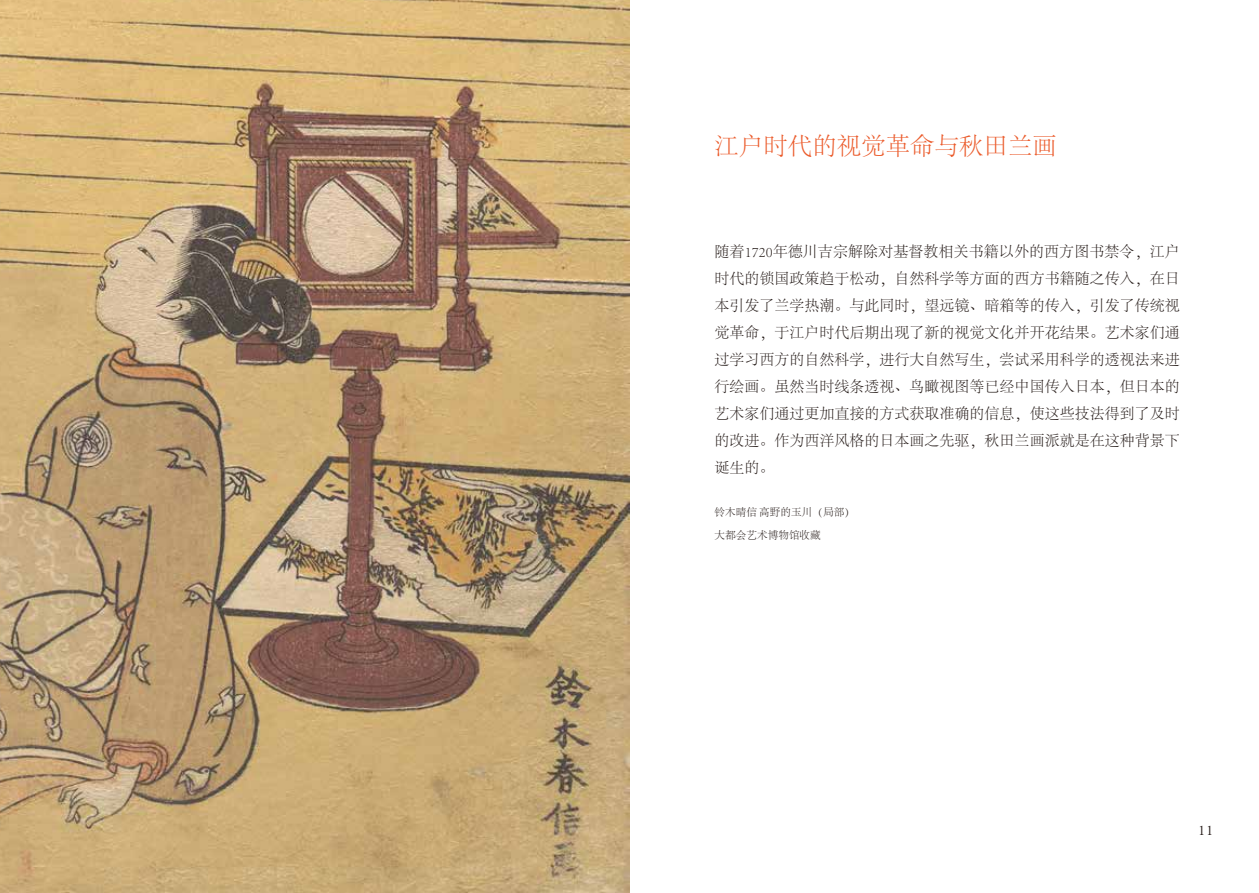
<style>
.page{position:relative;width:1259px;height:893px;background:#fff}
.page>*{position:absolute;margin:0;border:0;box-sizing:border-box;transform-origin:0 0}
.t1{font:300 24.45px "Adobe Song Std";color:#eb5a2a}
.t2{font:300 15px/27px "Adobe Song Std";color:#221815;text-align:justify}
.t3{font:12.75px "Koz Min Pr 6 N";color:#221815}
.t4{font:300 10.65px/23.4px "Adobe Song Std";color:#221815}
</style>
<div class="page">
<img style="left:0;top:0;width:629px;height:893px">
<h1 class="t1" style="left:714px;top:133px;width:344px">江户时代的视觉革命与秋田兰画</h1>
<p class="t2" style="left:714px;top:239px;width:467px">随着1720年德川吉宗解除对基督教相关书籍以外的西方图书禁令，江户时代的锁国政策趋于松动，自然科学等方面的西方书籍随之传入，在日本引发了兰学热潮。与此同时，望远镜、暗箱等的传入，引发了传统视觉革命，于江户时代后期出现了新的视觉文化并开花结果。艺术家们通过学习西方的自然科学，进行大自然写生，尝试采用科学的透视法来进行绘画。虽然当时线条透视、鸟瞰视图等已经中国传入日本，但日本的艺术家们通过更加直接的方式获取准确的信息，使这些技法得到了及时的改进。作为西洋风格的日本画之先驱，秋田兰画派就是在这种背景下诞生的。</p>
<p class="t4" style="left:714px;top:501px;width:142px">铃木晴信 高野的玉川（局部）大都会艺术博物馆收藏</p>
<p class="t3" style="left:1197px;top:823px;width:17px">11</p>
</div>
